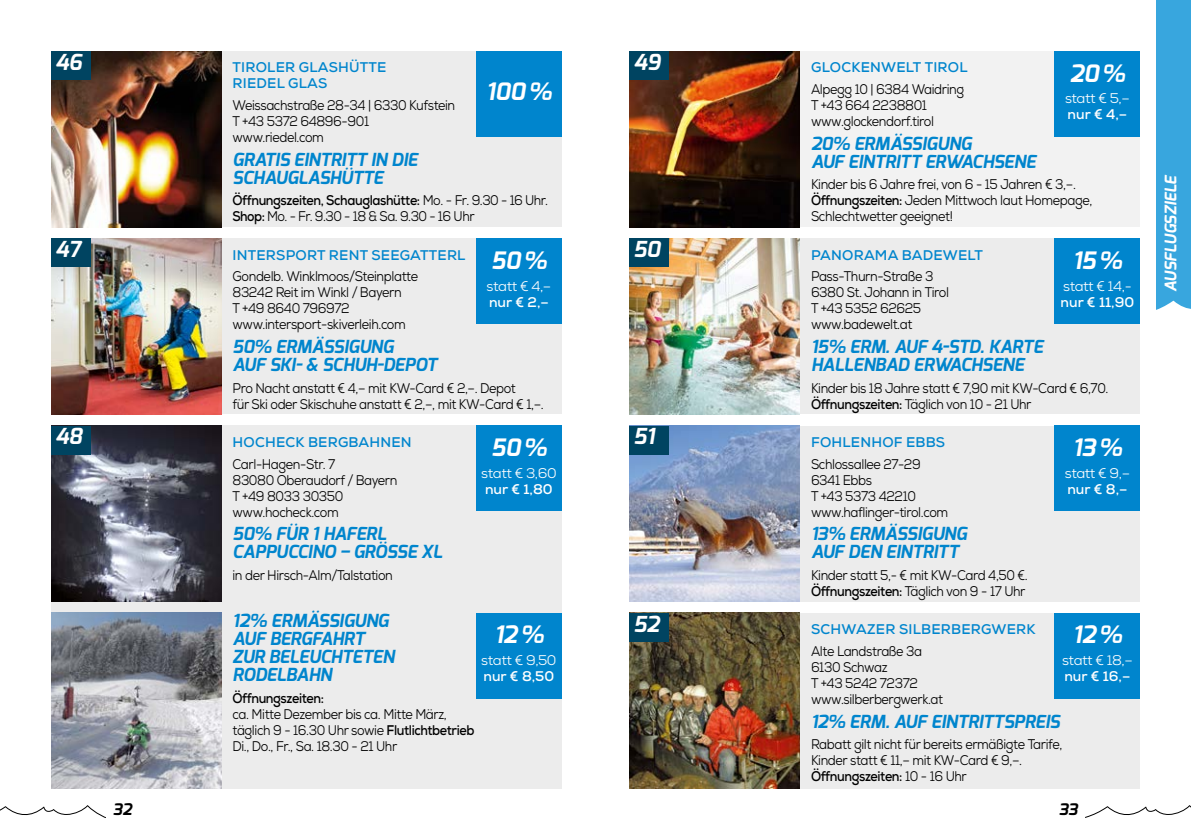
<style>
.page{position:relative;width:1191px;height:840px;background:#fff}
.page>*{position:absolute;margin:0;border:0;box-sizing:border-box;transform-origin:0 0}
.t1{font:italic 700 24px "Exo";color:#fff}
.t2{font:italic 700 22px "Exo";color:#fff}
.t3{font:italic 700 18px/18px "Exo";letter-spacing:-.01em;color:#0085cd}
.t4{font:italic 700 16px "Exo";color:#fff}
.t5{font:italic 700 16px "Exo";color:#000}
.t6{font:14px/16px "Nexa";letter-spacing:-.03em;color:#000;scale:.9 1}
.t7{font:700 14px/16px "Nexa";letter-spacing:.015em;color:#0085cd}
.t8{font:14px "Nexa";letter-spacing:-.03em;color:#fff}
.t9{font:700 14px "Nexa";color:#fff}
.t10{font:700 14px "Nexa";letter-spacing:-.03em;color:#000;scale:.9 1}
.s1{font-weight:700}
</style>
<div class="page">
<svg style="left:1085px;top:805px;width:106px;height:12px"></svg>
<svg style="left:0;top:805px;width:106px;height:12px"></svg>
<div style="left:1157px;top:0;width:34px;height:311px;background:#38a6de"></div>
<svg style="left:1157px;top:300px;width:34px;height:11px"></svg>
<div style="left:799px;top:238px;width:341px;height:176px;background:#ececec"></div>
<img style="left:629px;top:238px;width:170px;height:176px">
<div style="left:629px;top:238px;width:39px;height:29px;background:#004461"></div>
<div style="left:1054px;top:238px;width:86px;height:85px;background:#0085cd"></div>
<div style="left:799px;top:51px;width:341px;height:176px;background:#f2f2f2"></div>
<img style="left:629px;top:51px;width:170px;height:176px">
<div style="left:629px;top:51px;width:39px;height:29px;background:#004461"></div>
<div style="left:1054px;top:51px;width:86px;height:85px;background:#0085cd"></div>
<div style="left:799px;top:425px;width:341px;height:176px;background:#ececec"></div>
<img style="left:629px;top:425px;width:170px;height:176px">
<div style="left:629px;top:425px;width:39px;height:29px;background:#004461"></div>
<div style="left:1054px;top:425px;width:86px;height:85px;background:#0085cd"></div>
<div style="left:221px;top:238px;width:340px;height:176px;background:#ececec"></div>
<img style="left:51px;top:238px;width:170px;height:176px">
<div style="left:51px;top:238px;width:39px;height:29px;background:#004461"></div>
<div style="left:476px;top:238px;width:85px;height:85px;background:#0085cd"></div>
<div style="left:221px;top:51px;width:340px;height:176px;background:#ececec"></div>
<img style="left:51px;top:51px;width:170px;height:176px">
<div style="left:51px;top:51px;width:39px;height:29px;background:#004461"></div>
<div style="left:476px;top:51px;width:85px;height:85px;background:#0085cd"></div>
<div style="left:51px;top:425px;width:510px;height:363px;background:#ececec"></div>
<img style="left:51px;top:425px;width:170px;height:176px">
<div style="left:51px;top:425px;width:39px;height:29px;background:#004461"></div>
<div style="left:476px;top:425px;width:85px;height:85px;background:#0085cd"></div>
<img style="left:51px;top:612px;width:170px;height:176px">
<div style="left:476px;top:612px;width:85px;height:85px;background:#0085cd"></div>
<div style="left:799px;top:612px;width:341px;height:176px;background:#ececec"></div>
<img style="left:629px;top:612px;width:170px;height:176px">
<div style="left:629px;top:612px;width:39px;height:29px;background:#004461"></div>
<div style="left:1054px;top:612px;width:86px;height:85px;background:#0085cd"></div>
<h2 class="t2" style="left:55px;top:48px;width:29px">46</h2>
<h2 class="t2" style="left:55px;top:235px;width:27px">47</h2>
<p class="t7" style="left:233px;top:59px;width:155px">TIROLER GLASHÜTTE<br>RIEDEL GLAS</p>
<p class="t6" style="left:232px;top:97px;width:249px">Weissachstraße 28-34 | 6330 Kufstein<br>T +43 5372 64896-901 www.riedel.com</p>
<p class="t3" style="left:232px;top:150px;width:186px">GRATIS EINTRITT IN DIE<br>SCHAUGLASHÜTTE</p>
<p class="t6" style="left:232px;top:192px;width:352px"><span class="s1">Öffnungszeiten, Schauglashütte:</span> Mo. - Fr. 9.30 - 16 Uhr.<br><span class="s1">Shop:</span> Mo. - Fr. 9.30 - 18 &amp; Sa. 9.30 - 16 Uhr</p>
<h1 class="t1" style="left:486px;top:76px;width:67px">100%</h1>
<p class="t7" style="left:233px;top:246px;width:234px">INTERSPORT RENT SEEGATTERL</p>
<p class="t6" style="left:232px;top:268px;width:208px">Gondelb. Winklmoos/Steinplatte<br>83242 Reit im Winkl / Bayern<br>T +49 8640 796972 www.intersport-skiverleih.com</p>
<p class="t3" style="left:232px;top:337px;width:206px">50% ERMÄSSIGUNG<br>AUF SKI- &amp; SCHUH-DEPOT</p>
<p class="t6" style="left:232px;top:379px;width:347px">Pro Nacht anstatt € 4,– mit KW-Card € 2,–. Depot<br>für Ski oder Skischuhe anstatt € 2,–, mit KW-Card € 1,–.</p>
<h1 class="t1" style="left:491px;top:245px;width:57px">50%</h1>
<p class="t8" style="left:486px;top:277px;width:66px">statt € 4,–</p>
<p class="t9" style="left:489px;top:292px;width:61px">nur € 2,–</p>
<h2 class="t2" style="left:633px;top:48px;width:28px">49</h2>
<h2 class="t2" style="left:633px;top:235px;width:28px">50</h2>
<p class="t7" style="left:811px;top:59px;width:158px">GLOCKENWELT TIROL</p>
<p class="t6" style="left:811px;top:81px;width:172px">Alpegg 10 | 6384 Waidring<br>T +43 664 2238801 www.glockendorf.tirol</p>
<p class="t3" style="left:811px;top:134px;width:226px">20% ERMÄSSIGUNG<br>AUF EINTRITT ERWACHSENE</p>
<p class="t6" style="left:811px;top:176px;width:314px">Kinder bis 6 Jahre frei, von 6 - 15 Jahren € 3,–.<br><span class="s1">Öffnungszeiten:</span> Jeden Mittwoch laut Homepage,<br>Schlechtwetter geeignet!</p>
<h1 class="t1" style="left:1069px;top:57px;width:57px">20%</h1>
<p class="t8" style="left:1065px;top:89px;width:66px">statt € 5,–</p>
<p class="t9" style="left:1067px;top:105px;width:61px">nur € 4,–</p>
<p class="t7" style="left:811px;top:246px;width:173px">PANORAMA BADEWELT</p>
<p class="t6" style="left:811px;top:268px;width:155px">Pass-Thurn-Straße 3<br>6380 St. Johann in Tirol<br>T +43 5352 62625 www.badewelt.at</p>
<p class="t3" style="left:811px;top:337px;width:234px">15% ERM. AUF 4-STD. KARTE<br>HALLENBAD ERWACHSENE</p>
<p class="t6" style="left:811px;top:379px;width:332px">Kinder bis 18 Jahre statt € 7,90 mit KW-Card € 6,70.<br><span class="s1">Öffnungszeiten:</span> Täglich von 10 - 21 Uhr</p>
<h1 class="t1" style="left:1072px;top:245px;width:51px">15%</h1>
<p class="t8" style="left:1063px;top:277px;width:70px">statt € 14,-</p>
<p class="t9" style="left:1060px;top:292px;width:75px">nur € 11,90</p>
<p class="t4" style="left:1160px;top:292px;width:119px;rotate:-90deg">AUSFLUGSZIELE</p>
<h2 class="t2" style="left:55px;top:422px;width:29px">48</h2>
<p class="t7" style="left:233px;top:434px;width:181px">HOCHECK BERGBAHNEN</p>
<p class="t6" style="left:232px;top:455px;width:185px">Carl-Hagen-Str. 7<br>83080 Oberaudorf / Bayern<br>T +49 8033 30350 www.hocheck.com</p>
<p class="t3" style="left:232px;top:524px;width:211px">50% FÜR 1 HAFERL<br>CAPPUCCINO – GRÖSSE XL</p>
<p class="t6" style="left:232px;top:567px;width:180px">in der Hirsch-Alm/Talstation</p>
<h1 class="t1" style="left:491px;top:432px;width:57px">50%</h1>
<p class="t8" style="left:481px;top:464px;width:77px">statt € 3,60</p>
<p class="t9" style="left:485px;top:479px;width:69px">nur € 1,80</p>
<h2 class="t2" style="left:633px;top:422px;width:23px">51</h2>
<p class="t7" style="left:811px;top:434px;width:136px">FOHLENHOF EBBS</p>
<p class="t6" style="left:811px;top:455px;width:154px">Schlossallee 27-29<br>6341 Ebbs<br>T +43 5373 42210 www.haflinger-tirol.com</p>
<p class="t3" style="left:811px;top:524px;width:157px">13% ERMÄSSIGUNG<br>AUF DEN EINTRITT</p>
<p class="t6" style="left:811px;top:567px;width:242px">Kinder statt 5,- € mit KW-Card 4,50 €.<br><span class="s1">Öffnungszeiten:</span> Täglich von 9 - 17 Uhr</p>
<h1 class="t1" style="left:1073px;top:432px;width:51px">13%</h1>
<p class="t8" style="left:1064px;top:464px;width:67px">statt € 9,–</p>
<p class="t9" style="left:1067px;top:479px;width:62px">nur € 8,–</p>
<p class="t3" style="left:232px;top:611px;width:163px">12% ERMÄSSIGUNG<br>AUF BERGFAHRT<br>ZUR BELEUCHTETEN<br>RODELBAHN</p>
<p class="t10" style="left:232px;top:689px;width:103px">Öffnungszeiten:</p>
<p class="t6" style="left:232px;top:706px;width:270px">ca. Mitte Dezember bis ca. Mitte März, täglich 9 - 16.30 Uhr sowie <span class="s1">Flutlichtbetrieb<br></span>Di., Do., Fr., Sa. 18.30 - 21 Uhr</p>
<h1 class="t1" style="left:494px;top:619px;width:51px">12%</h1>
<p class="t8" style="left:481px;top:651px;width:77px">statt € 9,50</p>
<p class="t9" style="left:483px;top:667px;width:72px">nur € 8,50</p>
<h2 class="t2" style="left:633px;top:609px;width:28px">52</h2>
<p class="t7" style="left:811px;top:621px;width:226px">SCHWAZER SILBERBERGWERK</p>
<p class="t6" style="left:811px;top:642px;width:148px">Alte Landstraße 3a<br>6130 Schwaz<br>T +43 5242 72372 www.silberbergwerk.at</p>
<p class="t3" style="left:811px;top:711px;width:250px">12% ERM. AUF EINTRITTSPREIS</p>
<p class="t6" style="left:811px;top:736px;width:281px">Rabatt gilt nicht für bereits ermäßigte Tarife,<br>Kinder statt € 11,– mit KW-Card € 9,–.<br><span class="s1">Öffnungszeiten:</span> 10 - 16 Uhr</p>
<h1 class="t1" style="left:1072px;top:619px;width:51px">12%</h1>
<p class="t8" style="left:1062px;top:651px;width:72px">statt € 18,–</p>
<p class="t9" style="left:1064px;top:667px;width:68px">nur € 16,–</p>
<p class="t5" style="left:113px;top:798px;width:20px">32</p>
<p class="t5" style="left:1059px;top:798px;width:20px">33</p>
</div>
